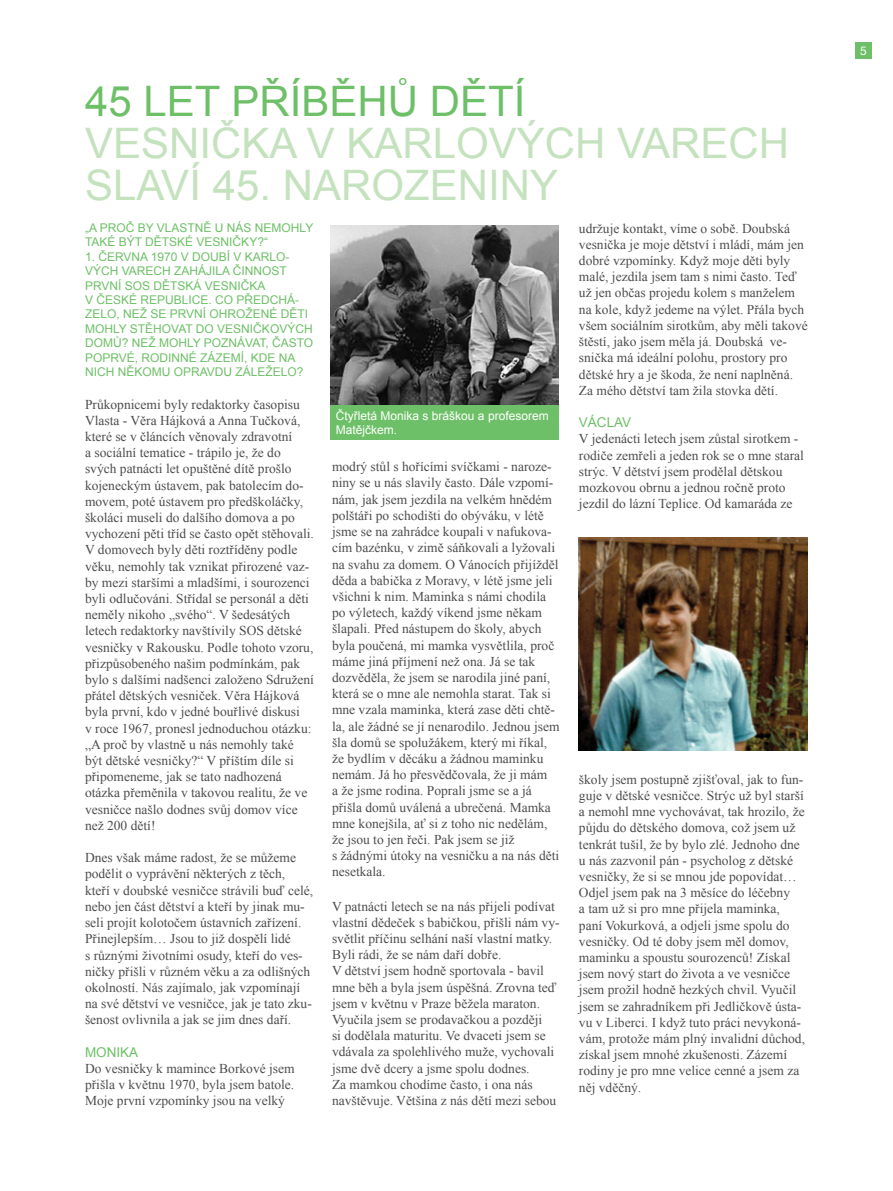
<style>
.page{position:relative;width:893px;height:1191px;background:#fff}
.page>*{position:absolute;margin:0;border:0;box-sizing:border-box;transform-origin:0 0}
.t1{font:42px/42px "Arial";color:#c4e2bd}
.t2{font:42px "Arial";color:#6dc067}
.t3{font:13.5px/16.2px "Times New Roman";color:#4d4d4f}
.t4{font:13.5px "Arial";color:#6dc067}
.t5{font:12px/14.4px "Arial";color:#6dc067}
.t6{font:12px/14.4px "Arial";color:#fff}
.t7{font:12px "Helvetica Neue CE";color:#fff}
</style>
<div class="page">
<div style="left:855px;top:43px;width:17px;height:16px;background:#6dc067"></div>
<img style="left:330px;top:225px;width:228px;height:180px">
<img style="left:578px;top:537px;width:230px;height:213px">
<div style="left:330px;top:405px;width:228px;height:34px;background:#6dc067"></div>
<h1 class="t2" style="left:85px;top:73px;width:438px">45 LET PŘÍBĚHŮ DĚTÍ</h1>
<h1 class="t1" style="left:85px;top:122px;width:706px">VESNIČKA V KARLOVÝCH VARECH<br>SLAVÍ 45. NAROZENINY</h1>
<p class="t5" style="left:85px;top:221px;width:96px">„A PROČ BY VLASTNĚ</p>
<p class="t5" style="left:215px;top:221px;width:67px">U NÁS NEMOH</p>
<p class="t5" style="left:300px;top:221px;width:15px">LY</p>
<p class="t5" style="left:85px;top:235px;width:9px">TAK</p>
<p class="t5" style="left:107px;top:235px;width:47px">É BÝT DĚTSK</p>
<p class="t5" style="left:185px;top:235px;width:36px">É VESNIČK</p>
<p class="t5" style="left:249px;top:235px;width:20px">Y?“</p>
<p class="t5" style="left:85px;top:249px;width:48px">1. ČERVNA</p>
<p class="t5" style="left:151px;top:249px;width:60px">1970 V DOUB</p>
<p class="t5" style="left:227px;top:249px;width:64px">Í V KARLO-</p>
<p class="t5" style="left:85px;top:264px;width:98px">VÝCH VARECH ZAH</p>
<p class="t5" style="left:198px;top:264px;width:44px">ÁJI LA ČINNOST</p>
<p class="t5" style="left:85px;top:278px;width:86px">PRVN Í SOS DĚTSK</p>
<p class="t5" style="left:194px;top:278px;width:36px">Á VESNIČKA</p>
<p class="t5" style="left:85px;top:293px;width:81px">V ČESKÉ REPUB</p>
<p class="t5" style="left:182px;top:293px;width:89px">LICE. CO PŘEDCH</p>
<p class="t5" style="left:85px;top:293px;width:216px;text-indent:202px">Á-<br>ZELO, NEŽ SE PRVNÍ OH ROŽENÉ DĚTI<br>MOH</p>
<p class="t5" style="left:113px;top:321px;width:26px">LY STĚHOVAT</p>
<p class="t5" style="left:196px;top:321px;width:46px">DO VESNIČKOV</p>
<p class="t5" style="left:287px;top:321px;width:17px">ÝCH</p>
<p class="t5" style="left:85px;top:336px;width:10px">DOMŮ</p>
<p class="t5" style="left:122px;top:336px;width:48px">? NEŽ MOH</p>
<p class="t5" style="left:187px;top:336px;width:26px">LY POZN</p>
<p class="t5" style="left:237px;top:336px;width:44px">ÁVAT, ČASTO</p>
<p class="t5" style="left:85px;top:350px;width:9px">POP</p>
<p class="t5" style="left:110px;top:350px;width:49px">RVÉ, RODINN</p>
<p class="t5" style="left:189px;top:350px;width:99px">É ZÁZEMÍ, KDE NA</p>
<p class="t5" style="left:85px;top:365px;width:8px">NICH</p>
<p class="t5" style="left:118px;top:365px;width:10px">NĚKOMU</p>
<p class="t5" style="left:174px;top:365px;width:35px">OP RAVDU</p>
<p class="t5" style="left:235px;top:365px;width:70px">ZÁLEŽELO?</p>
<p class="t3" style="left:85px;top:396px;width:230px">Průkopnicemi byly redaktorky časopisu Vlasta - Věra Hájková a Anna Tučková, které se v článcích věnovaly zdravotní<br>a sociální tematice - trápilo je, že do svých patnácti let opuštěné dítě prošlo kojeneckým ústavem, pak batolecím do&shy;movem, poté ústavem pro předškoláčky, školáci museli do dalšího domova a po vychození pěti tříd se často opět stěhovali.<br>V domovech byly děti roztříděny podle věku, nemohly tak vznikat přirozené vaz&shy;by mezi staršími a mladšími, i sourozenci byli odlučováni. Střídal se personál a děti neměly nikoho „svého“. V šedesátých letech redaktorky navštívily SOS dětské vesničky v Rakousku. Podle tohoto vzoru, přizpůsobeného našim podmínkám, pak bylo s dalšími nadšenci založeno Sdružení přátel dětských vesniček. Věra Hájková byla první, kdo v jedné bouřlivé diskusi<br>v roce 1967, pronesl jednoduchou otázku: „A proč by vlastně u nás nemohly také být dětské vesničky?“ V příštím díle si připomeneme, jak se tato nadhozená otázka přeměnila v takovou realitu, že ve vesničce našlo dodnes svůj domov více než 200 dětí!</p>
<p class="t3" style="left:85px;top:849px;width:230px">Dnes však máme radost, že se můžeme podělit o vyprávění některých z těch, kteří v doubské vesničce strávili buď celé, nebo jen část dětství a kteří by jinak mu&shy;seli projít kolotočem ústavních zařízení.<br>Přinejlepším… Jsou to již dospělí lidé<br>s různými životními osudy, kteří do ves&shy;ničky přišli v různém věku a za odlišných okolností. Nás zajímalo, jak vzpomínají na své dětství ve vesničce, jak je tato zku&shy;šenost ovlivnila a jak se jim dnes daří.</p>
<p class="t4" style="left:85px;top:1043px;width:55px">MONIKA</p>
<p class="t3" style="left:85px;top:1060px;width:211px;text-align:justify">Do vesničky k mamince Borkové jsem přišla v květnu 1970, byla jsem batole.<br>Moje první vzpomínky jsou na velký</p>
<p class="t6" style="left:336px;top:408px;width:214px">ČTYŘLETÁ MONIKA S BRÁŠKOU A PROFESOREM<br>MATĚJČKEM.</p>
<p class="t3" style="left:332px;top:458px;width:229px">modrý stůl s hořícími svíčkami - naroze&shy;niny se u nás slavily často. Dále vzpomí&shy;nám, jak jsem jezdila na velkém hnědém polštáři po schodišti do obýváku, v létě jsme se na zahrádce koupali v nafukova&shy;cím bazénku, v zimě sáňkovali a lyžovali na svahu za domem. O Vánocích přijížděl děda a babička z Moravy, v létě jsme jeli všichni k nim. Maminka s námi chodila po výletech, každý víkend jsme někam šlapali. Před nástupem do školy, abych byla poučená, mi mamka vysvětlila, proč máme jiná příjmení než ona. Já se tak dozvěděla, že jsem se narodila jiné paní, která se o mne ale nemohla starat. Tak si mne vzala maminka, která zase děti chtě&shy;la, ale žádné se jí nenarodilo. Jednou jsem šla domů se spolužákem, který mi říkal, že bydlím v děcáku a žádnou maminku nemám. Já ho přesvědčovala, že ji mám<br>a že jsme rodina. Poprali jsme se a já přišla domů uválená a ubrečená. Mamka mne konejšila, ať si z toho nic nedělám, že jsou to jen řeči. Pak jsem se již<br>s žádnými útoky na vesničku a na nás děti nesetkala.</p>
<p class="t3" style="left:332px;top:897px;width:229px">V patnácti letech se na nás přijeli podívat vlastní dědeček s babičkou, přišli nám vy&shy;světlit příčinu selhání naší vlastní matky.<br>Byli rádi, že se nám daří dobře.<br>V dětství jsem hodně sportovala - bavil mne běh a byla jsem úspěšná. Zrovna teď jsem v květnu v Praze běžela maraton.<br>Vyučila jsem se prodavačkou a později<br>si dodělala maturitu. Ve dvaceti jsem se vdávala za spolehlivého muže, vychovali jsme dvě dcery a jsme spolu dodnes.<br>Za mamkou chodíme často, i ona nás navštěvuje. Většina z nás dětí mezi sebou</p>
<p class="t3" style="left:579px;top:220px;width:230px">udržuje kontakt, víme o sobě. Doubská vesnička je moje dětství i mládí, mám jen dobré vzpomínky. Když moje děti byly malé, jezdila jsem tam s nimi často. Teď už jen občas projedu kolem s manželem na kole, když jedeme na výlet. Přála bych všem sociálním sirotkům, aby měli takové štěstí, jako jsem měla já. Doubská ve&shy;snička má ideální polohu, prostory pro dětské hry a je škoda, že není naplněná.<br>Za mého dětství tam žila stovka dětí.</p>
<p class="t4" style="left:579px;top:413px;width:45px">VÁC LAV</p>
<p class="t3" style="left:579px;top:430px;width:226px">V jedenácti letech jsem zůstal sirotkem - rodiče zemřeli a jeden rok se o mne staral strýc. V dětství jsem prodělal dětskou mozkovou obrnu a jednou ročně proto jezdil do lázní Teplice. Od kamaráda ze</p>
<p class="t3" style="left:579px;top:771px;width:228px">školy jsem postupně zjišťoval, jak to fun&shy;guje v dětské vesničce. Strýc už byl starší a nemohl mne vychovávat, tak hrozilo, že půjdu do dětského domova, což jsem už tenkrát tušil, že by bylo zlé. Jednoho dne u nás zazvonil pán - psycholog z dětské vesničky, že si se mnou jde popovídat… Odjel jsem pak na 3 měsíce do léčebny<br>a tam už si pro mne přijela maminka, paní Vokurková, a odjeli jsme spolu do vesničky. Od té doby jsem měl domov, maminku a spoustu sourozenců! Získal jsem nový start do života a ve vesničce jsem prožil hodně hezkých chvil. Vyučil jsem se zahradníkem při Jedličkově ústa&shy;vu v Liberci. I když tuto práci nevykoná&shy;vám, protože mám plný invalidní důchod, získal jsem mnohé zkušenosti. Zázemí rodiny je pro mne velice cenné a jsem za něj vděčný.</p>
<p class="t7" style="left:860px;top:44px;width:8px">5</p>
</div>
